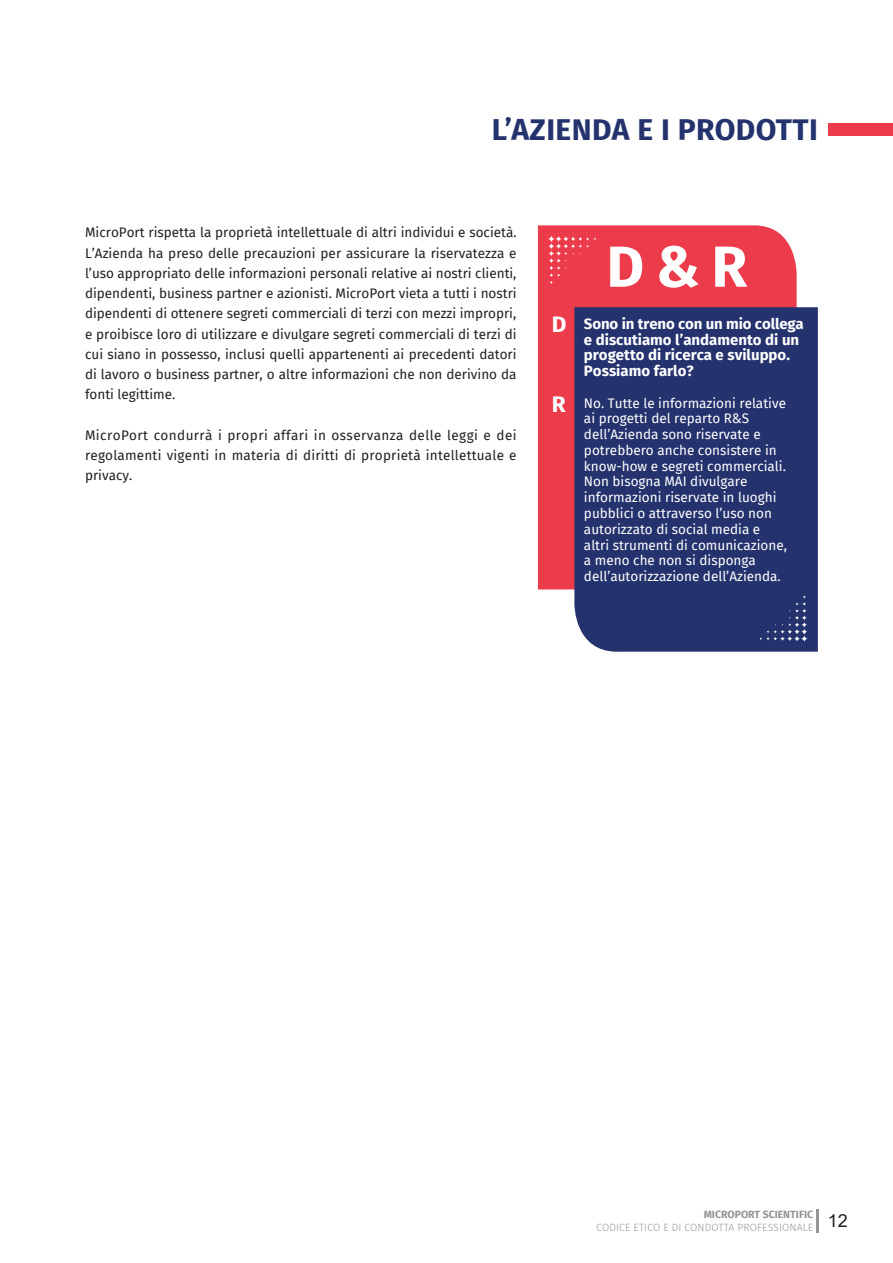
<style>
.page{position:relative;width:893px;height:1263px;background:#fff}
.page>*{position:absolute;margin:0;border:0;box-sizing:border-box;transform-origin:0 0}
.t1{font:700 57.9px "Fira Sans";color:#fff}
.t2{font:700 30px "Fira Sans";letter-spacing:.015em;color:#24326d}
.t3{font:700 22.5px "Fira Sans";color:#fff}
.t4{font:700 15px/15.8px "Fira Sans";color:#fff}
.t5{font:13.5px/20.2px "Fira Sans";color:#231f20;text-align:justify}
.t6{font:13.5px/15.8px "Fira Sans";color:#fff}
.t7{font:300 10.5px/12.8px "Fira Sans";letter-spacing:.01em;color:#939598}
.s1{font-weight:700}
</style>
<div class="page">
<hr style="left:816px;top:1209px;width:3px;height:23px;background:#939598">
<div style="left:828px;top:124px;width:65px;height:12px;background:#ec3c4b"></div>
<div style="left:538px;top:225px;width:259px;height:364px;background:#ec3c4b"></div>
<div style="left:574px;top:307px;width:244px;height:345px;background:#24326d"></div>
<svg style="left:548px;top:236px;width:48px;height:48px;background:#ed4856"></svg>
<svg style="left:759px;top:595px;width:48px;height:46px;background:#313e76"></svg>
<h2 class="t2" style="left:492px;top:104px;width:328px">L’AZIENDA E I PRODOTTI</h2>
<p class="t5" style="left:85px;top:222px;width:433px">MicroPort rispetta la proprietà intellettuale di altri individui e società.<br>L’Azienda ha preso delle precauzioni per assicurare la riservatezza e l’uso appropriato delle informazioni personali relative ai nostri clienti, dipendenti, business partner e azionisti. MicroPort vieta a tutti i nostri dipendenti di ottenere segreti commerciali di terzi con mezzi impropri, e proibisce loro di utilizzare e divulgare segreti commerciali di terzi di cui siano in possesso, inclusi quelli appartenenti ai precedenti datori di lavoro o business partner, o altre informazioni che non derivino da fonti legittime.</p>
<p class="t5" style="left:85px;top:425px;width:433px">MicroPort condurrà i propri affari in osservanza delle leggi e dei regolamenti vigenti in materia di diritti di proprietà intellettuale e privacy.</p>
<h3 class="t3" style="left:552px;top:306px;width:16px">D</h3>
<h3 class="t3" style="left:552px;top:385px;width:15px">R</h3>
<h1 class="t1" style="left:606px;top:218px;width:142px">D &amp; R</h1>
<p class="t4" style="left:584px;top:315px;width:221px">Sono in treno con un mio collega e discutiamo l’andamento di un progetto di ricerca e sviluppo.<br>Possiamo farlo?</p>
<p class="t6" style="left:584px;top:395px;width:204px">No. Tutte le informazioni relative ai progetti del reparto R&amp;S dell’Azienda sono riservate e potrebbero anche consistere in know-how e segreti commerciali.<br>Non bisogna MAI divulgare informazioni riservate in luoghi pubblici o attraverso l’uso non autorizzato di social media e altri strumenti di comunicazione, a meno che non si disponga dell’autorizzazione dell’Azienda.</p>
<p class="t7" style="left:596px;top:1208px;width:253px;text-indent:107px"><span class="s1">MICROPORT SCIENTIFIC<br></span>CODICE ETICO E DI CONDOTTA PROFESSIONALE <sup>12</sup></p>
</div>
